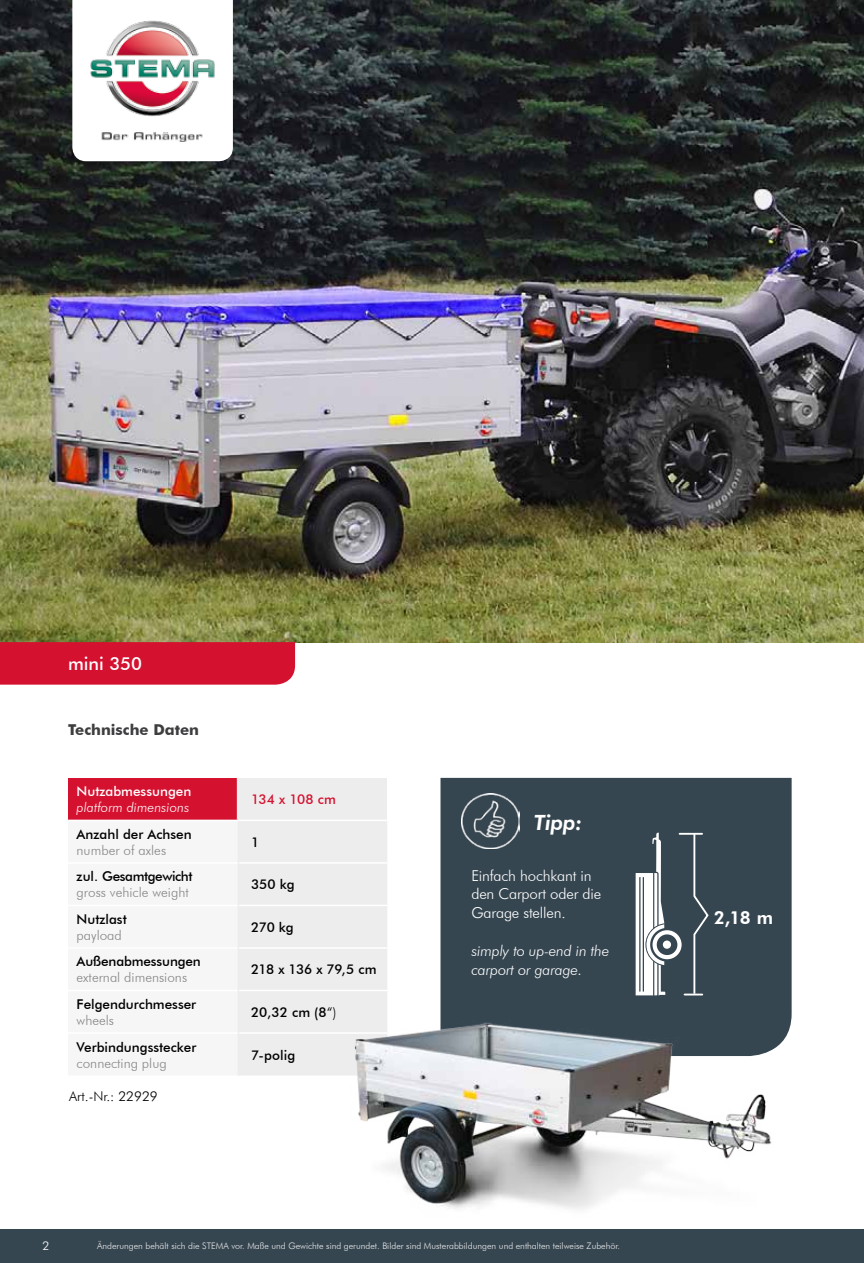
<style>
.page{position:relative;width:864px;height:1263px;background:#fff}
.page>*{position:absolute;margin:0;border:0;box-sizing:border-box;transform-origin:0 0}
.t1{font:italic 800 21px "Futura BT";color:#fff}
.t2{font:500 18px "Futura BT";color:#fff}
.t3{font:800 18px "Futura BT";color:#fff}
.t4{font:300 15px/18.8px "Futura BT";letter-spacing:-.01em;color:#fff}
.t5{font:italic 300 15px/18.8px "Futura BT";letter-spacing:-.01em;color:#fff}
.t6{font:700 15px "Futura BT";color:#3e3d40}
.t7{font:500 13.5px "Futura BT";color:#000}
.t8{font:300 13.5px "Futura BT";color:#878787}
.t9{font:500 13.5px "Futura BT";letter-spacing:-.03em;color:#000}
.t10{font:italic 300 13.5px "Futura BT";color:#fff}
.t11{font:500 13.5px "Futura BT";color:#fff}
.t12{font:300 13.5px "Futura BT";color:#000}
.t13{font:500 13.5px "Futura BT";letter-spacing:.02em;color:#d51130}
.t14{font:300 12px "Futura BT";color:#fff}
.t15{font:300 9px "Futura BT";color:#ededed}
.s1{font-weight:300}
</style>
<div class="page">
<div style="left:0;top:1229px;width:863px;height:34px;background:#364651"></div>
<div style="left:440px;top:778px;width:351px;height:207px;background:#364651"></div>
<img style="left:0;top:0;width:863px;height:642px">
<svg style="left:72px;top:0;width:161px;height:161px"></svg>
<img style="left:89px;top:18px;width:127px;height:126px">
<div style="left:68px;top:778px;width:170px;height:42px;background:#d51130"></div>
<div style="left:238px;top:778px;width:149px;height:42px;background:#ededed"></div>
<div style="left:239px;top:821px;width:148px;height:254px;background:#ededed"></div>
<hr style="left:237px;top:778px;width:3px;height:42px;background:#ededed">
<hr style="left:237px;top:821px;width:2px;height:42px;background:#ededed">
<hr style="left:237px;top:863px;width:2px;height:42px;background:#ededed">
<hr style="left:237px;top:905px;width:2px;height:43px;background:#ededed">
<hr style="left:237px;top:948px;width:2px;height:42px;background:#ededed">
<hr style="left:237px;top:990px;width:2px;height:43px;background:#ededed">
<hr style="left:237px;top:1033px;width:2px;height:42px;background:#ededed">
<hr style="left:239px;top:862px;width:148px;height:2px;background:#fff">
<hr style="left:239px;top:905px;width:148px;height:1px;background:#fff">
<hr style="left:239px;top:947px;width:148px;height:2px;background:#fff">
<hr style="left:239px;top:990px;width:148px;height:1px;background:#fff">
<hr style="left:239px;top:1032px;width:148px;height:2px;background:#fff">
<div style="left:0;top:642px;width:295px;height:43px;background:#d51130"></div>
<img style="left:316px;top:985px;width:476px;height:224px">
<svg style="left:635px;top:832px;width:74px;height:163px"></svg>
<svg style="left:662px;top:940px;width:8px;height:9px"></svg>
<img style="left:461px;top:794px;width:58px;height:54px">
<h2 class="t2" style="left:68px;top:652px;width:75px">mini 350</h2>
<h3 class="t6" style="left:68px;top:721px;width:132px">Technische Daten</h3>
<h3 class="t11" style="left:77px;top:783px;width:116px">Nutzabmessungen</h3>
<h3 class="t10" style="left:77px;top:799px;width:114px">platform dimensions</h3>
<h3 class="t7" style="left:77px;top:826px;width:116px">Anzahl der Achsen</h3>
<h3 class="t8" style="left:77px;top:842px;width:91px">number of axles</h3>
<h3 class="t9" style="left:77px;top:868px;width:117px">zul. Gesamtgewicht</h3>
<h3 class="t8" style="left:77px;top:884px;width:114px">gross vehicle weight</h3>
<h3 class="t7" style="left:77px;top:911px;width:52px">Nutzlast</h3>
<h3 class="t8" style="left:77px;top:927px;width:47px">payload</h3>
<h3 class="t7" style="left:77px;top:953px;width:126px">Außenabmessungen</h3>
<h3 class="t8" style="left:77px;top:969px;width:112px">external dimensions</h3>
<h3 class="t7" style="left:77px;top:996px;width:121px">Felgendurchmesser</h3>
<h3 class="t8" style="left:77px;top:1012px;width:39px">wheels</h3>
<h3 class="t7" style="left:77px;top:1039px;width:121px">Verbindungsstecker</h3>
<h3 class="t8" style="left:77px;top:1055px;width:92px">connecting plug</h3>
<h3 class="t12" style="left:69px;top:1088px;width:90px">Art.-Nr.: 22929</h3>
<h3 class="t13" style="left:251px;top:791px;width:86px">134 x 108 cm</h3>
<h3 class="t7" style="left:251px;top:834px;width:10px">1</h3>
<h3 class="t7" style="left:251px;top:876px;width:45px">350 kg</h3>
<h3 class="t7" style="left:251px;top:919px;width:44px">270 kg</h3>
<h3 class="t9" style="left:251px;top:961px;width:127px">218 x 136 x 79,5 cm</h3>
<h3 class="t7" style="left:251px;top:1004px;width:87px">20,32 cm (8<span class="s1">“)</span></h3>
<h3 class="t7" style="left:251px;top:1047px;width:46px">7-polig</h3>
<h1 class="t1" style="left:534px;top:810px;width:49px">Tipp:</h1>
<h3 class="t4" style="left:471px;top:866px;width:131px">Einfach hochkant in den Carport oder die<br>Garage stellen.</h3>
<h3 class="t5" style="left:471px;top:941px;width:139px">simply to up-end in the carport or garage.</h3>
<h3 class="t14" style="left:43px;top:1239px;width:8px">2</h3>
<p class="t15" style="left:97px;top:1240px;width:524px">Änderungen behält sich die STEMA vor. Maße und Gewichte sind gerundet. Bilder sind Musterabbildungen und enthalten teilweise Zubehör.</p>
<h2 class="t3" style="left:713px;top:906px;width:61px">2,18 m</h2>
</div>
